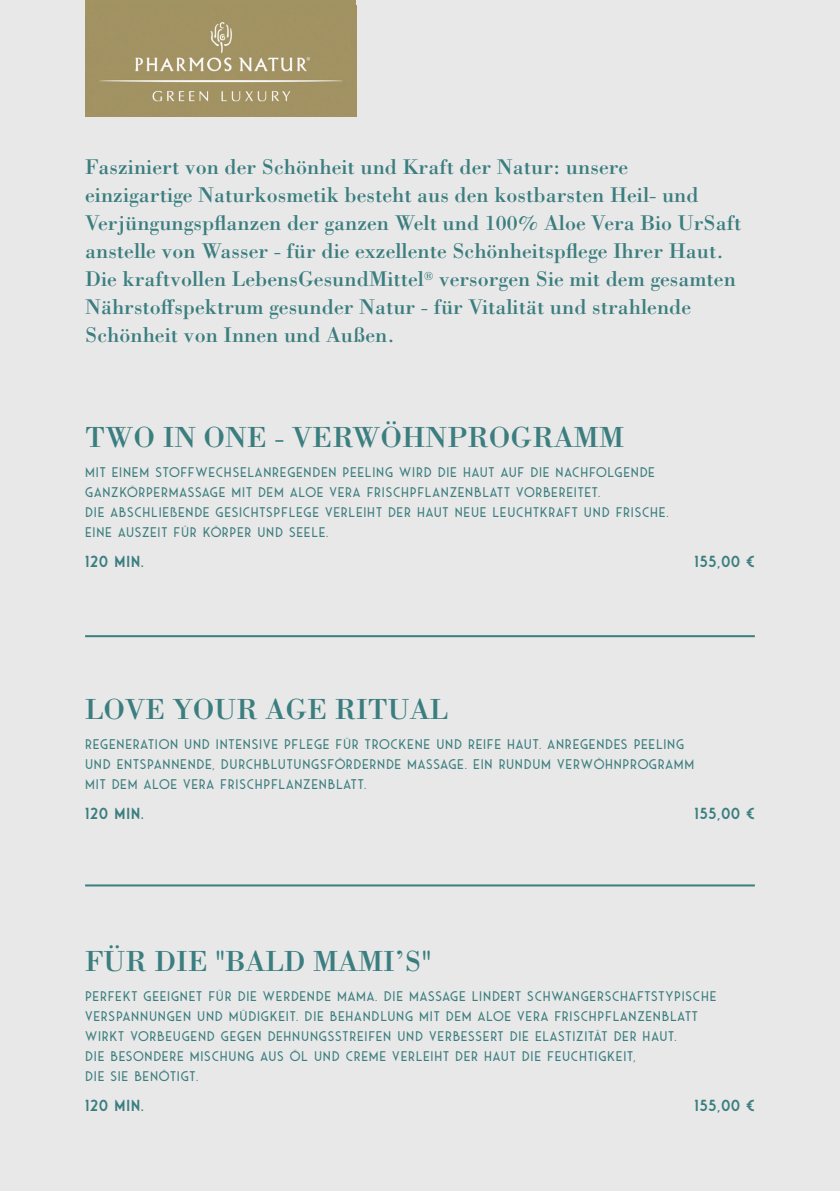
<style>
.page{position:relative;width:840px;height:1191px;background:#fff}
.page>*{position:absolute;margin:0;border:0;box-sizing:border-box;transform-origin:0 0}
.t1{font:30px "Bodoni LT Pro";color:#3b7e7f}
.t2{font:22px/28px "Bodoni LT Pro";color:#3b7e7f}
.t3{font:600 16px "Saveur Sans";letter-spacing:.06em;color:#3b7e7f}
.t4{font:14px/20px "Saveur Sans";letter-spacing:.06em;color:#3b7e7f}
</style>
<div class="page">
<div style="left:0;top:0;width:839px;height:1191px;background:#e9e8e8"></div>
<hr style="left:85px;top:635px;width:669px;height:2px;background:#3b7e7f">
<hr style="left:85px;top:884px;width:669px;height:2px;background:#3b7e7f">
<div style="left:85px;top:0;width:271px;height:117px;background:#a29363"></div>
<img style="left:99px;top:22px;width:244px;height:80px">
<p class="t2" style="left:85px;top:153px;width:657px">Fasziniert von der Schönheit und Kraft der Natur: unsere einzigartige Naturkosmetik besteht aus den kostbarsten Heil- und Verjüngungspflanzen der ganzen Welt und 100% Aloe Vera Bio UrSaft anstelle von Wasser - für die exzellente Schönheitspflege Ihrer Haut.<br>Die kraftvollen LebensGesundMittel<sup>®</sup> versorgen Sie mit dem gesamten Nährstoffspektrum gesunder Natur - für Vitalität und strahlende Schönheit von Innen und Außen.</p>
<h1 class="t1" style="left:85px;top:419px;width:540px">TWO IN ONE - VERWÖHNPROGRAMM</h1>
<p class="t4" style="left:85px;top:462px;width:584px">MIT EINEM STOFFWECHSELANREGENDEN PEELING WIRD DIE HAUT AUF DIE NACHFOLGENDE GANZKÖRPERMASSAGE MIT DEM ALOE VERA FRISCHPFLANZENBLATT VORBEREITET.<br>DIE ABSCHLIEßENDE GESICHTSPFLEGE VERLEIHT DER HAUT NEUE LEUCHTKRAFT UND FRISCHE.<br>EINE AUSZEIT FÜR KÖRPER UND SEELE.</p>
<p class="t3" style="left:85px;top:553px;width:60px">120 MIN.</p>
<p class="t3" style="left:694px;top:553px;width:62px">155,00 €</p>
<h1 class="t1" style="left:85px;top:691px;width:364px">LOVE YOUR AGE RITUAL</h1>
<p class="t4" style="left:85px;top:734px;width:610px">REGENERATION UND INTENSIVE PFLEGE FÜR TROCKENE UND REIFE HAUT. ANREGENDES PEELING<br>UND ENTSPANNENDE, DURCHBLUTUNGSFÖRDERNDE MASSAGE. EIN RUNDUM VERWÖHNPROGRAMM<br>MIT DEM ALOE VERA FRISCHPFLANZENBLATT.</p>
<p class="t3" style="left:85px;top:805px;width:60px">120 MIN.</p>
<p class="t3" style="left:694px;top:805px;width:62px">155,00 €</p>
<h1 class="t1" style="left:85px;top:943px;width:348px">FÜR DIE "BALD MAMI’S"</h1>
<p class="t4" style="left:85px;top:986px;width:632px">PERFEKT GEEIGNET FÜR DIE WERDENDE MAMA. DIE MASSAGE LINDERT SCHWANGERSCHAFTSTYPISCHE VERSPANNUNGEN UND MÜDIGKEIT. DIE BEHANDLUNG MIT DEM ALOE VERA FRISCHPFLANZENBLATT WIRKT VORBEUGEND GEGEN DEHNUNGSSTREIFEN UND VERBESSERT DIE ELASTIZITÄT DER HAUT.<br>DIE BESONDERE MISCHUNG AUS ÖL UND CREME VERLEIHT DER HAUT DIE FEUCHTIGKEIT,<br>DIE SIE BENÖTIGT.</p>
<p class="t3" style="left:85px;top:1097px;width:60px">120 MIN.</p>
<p class="t3" style="left:694px;top:1097px;width:62px">155,00 €</p>
</div>
